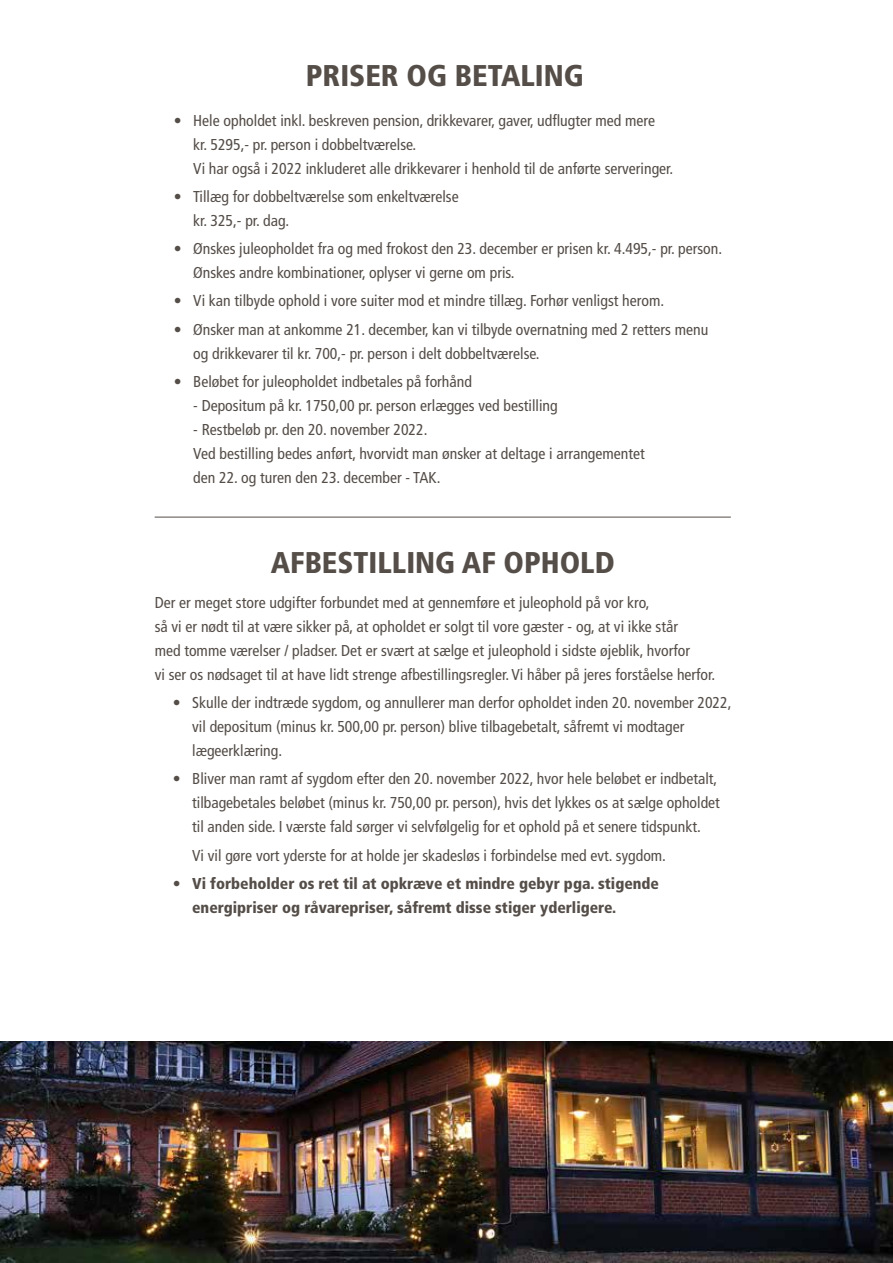
<style>
.page{position:relative;width:893px;height:1263px;background:#fff}
.page>*{position:absolute;margin:0;border:0;box-sizing:border-box;transform-origin:0 0}
.t1{font:900 condensed 30px "Frutiger LT Std";color:#544d48}
.t2{font:condensed 15.75px/24px "Frutiger LT Std";color:#544d48}
.t3{font:900 condensed 15.75px/24px "Frutiger LT Std";color:#544d48}
</style>
<div class="page">
<img style="left:0;top:1042px;width:893px;height:221px">
<hr style="left:155px;top:517px;width:576px;height:1px;background:#544d48">
<h1 class="t1" style="left:306px;top:58px;width:279px">PRISER OG BETALING</h1>
<p class="t2" style="left:193px;top:108px;width:481px;text-indent:-19px">• Hele opholdet inkl. beskreven pension, drikkevarer, gaver, udflugter med mere<br>kr. 5295,- pr. person i dobbeltværelse.<br>Vi har også i 2022 inkluderet alle drikkevarer i henhold til de anførte serveringer.</p>
<p class="t2" style="left:193px;top:184px;width:267px;text-indent:-19px">• Tillæg for dobbeltværelse som enkeltværelse kr. 325,- pr. dag.</p>
<p class="t2" style="left:193px;top:237px;width:530px;text-indent:-19px">• Ønskes juleopholdet fra og med frokost den 23. december er prisen kr. 4.495,- pr. person.<br>Ønskes andre kombinationer, oplyser vi gerne om pris.</p>
<p class="t2" style="left:174px;top:289px;width:492px">• Vi kan tilbyde ophold i vore suiter mod et mindre tillæg. Forhør venligst herom.</p>
<p class="t2" style="left:193px;top:317px;width:517px;text-indent:-19px">• Ønsker man at ankomme 21. december, kan vi tilbyde overnatning med 2 retters menu og drikkevarer til kr. 700,- pr. person i delt dobbeltværelse.</p>
<p class="t2" style="left:174px;top:369px;width:300px">• Beløbet for juleopholdet indbetales på forhånd</p>
<p class="t2" style="left:193px;top:394px;width:366px">- Depositum på kr. 1750,00 pr. person erlægges ved bestilling</p>
<p class="t2" style="left:193px;top:418px;width:453px">- Restbeløb pr. den 20. november 2022.<br>Ved bestilling bedes anført, hvorvidt man ønsker at deltage i arrangementet den 22. og turen den 23. december - TAK.</p>
<h1 class="t1" style="left:271px;top:544px;width:345px">AFBESTILLING AF OPHOLD</h1>
<p class="t2" style="left:155px;top:590px;width:562px">Der er meget store udgifter forbundet med at gennemføre et juleophold på vor kro,<br>så vi er nødt til at være sikker på, at opholdet er solgt til vore gæster - og, at vi ikke står<br>med tomme værelser / pladser. Det er svært at sælge et juleophold i sidste øjeblik, hvorfor<br>vi ser os nødsaget til at have lidt strenge afbestillingsregler. Vi håber på jeres forståelse herfor.</p>
<p class="t2" style="left:192px;top:691px;width:541px;text-indent:-19px">• Skulle der indtræde sygdom, og annullerer man derfor opholdet inden 20. november 2022, vil depositum (minus kr. 500,00 pr. person) blive tilbagebetalt, såfremt vi modtager lægeerklæring.</p>
<p class="t2" style="left:192px;top:767px;width:529px;text-indent:-19px">• Bliver man ramt af sygdom efter den 20. november 2022, hvor hele beløbet er indbetalt, tilbagebetales beløbet (minus kr. 750,00 pr. person), hvis det lykkes os at sælge opholdet til anden side. I værste fald sørger vi selvfølgelig for et ophold på et senere tidspunkt.</p>
<p class="t2" style="left:192px;top:843px;width:475px">Vi vil gøre vort yderste for at holde jer skadesløs i forbindelse med evt. sygdom.</p>
<p class="t3" style="left:192px;top:871px;width:468px;text-indent:-19px">• Vi forbeholder os ret til at opkræve et mindre gebyr pga. stigende energipriser og råvarepriser, såfremt disse stiger yderligere.</p>
</div>
